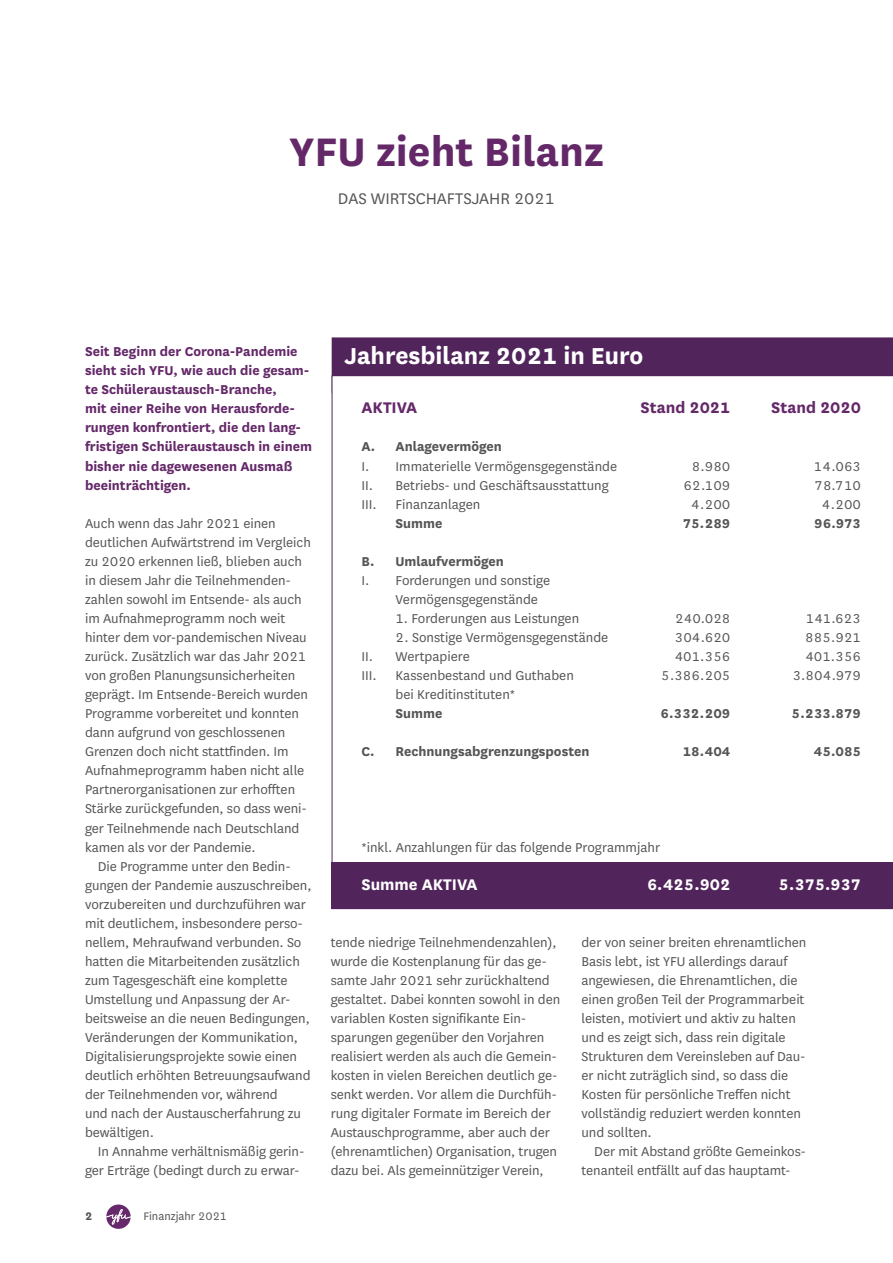
<style>
.page{position:relative;width:893px;height:1263px;background:#fff}
.page>*{position:absolute;margin:0;border:0;box-sizing:border-box;transform-origin:0 0}
.Headline{font:700 46.5px "National";color:#642869}
.kl__Headline_18pt_RP{font:700 27px "National";color:#fff}
.Fließtext{font:700 18px "National";color:#fff}
.Fließtext-2{font:700 18px "National";color:#642869}
.Unterzeile_EP_Brosch{font:18px "National";color:#555}
.Einleiteungstext_bol{font:15px/19px "National";letter-spacing:-.005em;color:#555}
.Fließtext___Einzug_E{font:15px/19px "National";letter-spacing:-.005em;color:#555}
.Fließtext-3{font:15px/19px "National";color:#555}
.Einleiteungstext_bol-2{font:700 15px/19px "National";color:#642869}
.Fließtext-4{font:700 15px "National";color:#555}
.t1{font:12.75px "National";color:#555}
.t2{font:700 12.75px "National";color:#555}
</style>
<div class="page">
<svg style="left:106px;top:1204px;width:25px;height:25px"></svg>
<div style="left:332px;top:337px;width:561px;height:38px;background:#51255b"></div>
<svg style="left:332px;top:375px;width:561px;height:487px"></svg>
<div style="left:332px;top:862px;width:561px;height:47px;background:#51255b"></div>
<p class="Headline" style="left:289px;top:118px;width:316px">YFU zieht Bilanz</p>
<p class="Unterzeile_EP_Brosch" style="left:338px;top:187px;width:219px">DAS WIRTSCHAFTSJAHR 2021</p>
<p class="Einleiteungstext_bol-2" style="left:85px;top:341px;width:226px">Seit Beginn der Corona-Pandemie sieht sich YFU, wie auch die gesam&shy;te Schüleraustausch-Branche,</p>
<p class="Einleiteungstext_bol-2" style="left:85px;top:398px;width:229px">mit einer Reihe von Herausforde&shy;rungen konfrontiert, die den lang&shy;fristigen Schüleraustausch in einem</p>
<p class="Einleiteungstext_bol-2" style="left:85px;top:455px;width:209px">bisher nie dagewesenen Ausmaß beeinträchtigen.</p>
<p class="Einleiteungstext_bol" style="left:85px;top:513px;width:227px">Auch wenn das Jahr 2021 einen deutlichen Aufwärtstrend im Vergleich zu 2020 erkennen ließ, blieben auch in diesem Jahr die Teilnehmenden&shy;zahlen sowohl im Entsende- als auch im Aufnahmeprogramm noch weit hinter dem vor-pandemischen Niveau zurück. Zusätzlich war das Jahr 2021 von großen Planungsunsicherheiten geprägt. Im Entsende-Bereich wurden Programme vorbereitet und konnten dann aufgrund von geschlossenen Grenzen doch nicht stattfinden. Im Aufnahmeprogramm haben nicht alle Partnerorganisationen zur erhofften Stärke zurückgefunden, so dass weni&shy;ger Teilnehmende nach Deutschland kamen als vor der Pandemie.</p>
<p class="Fließtext___Einzug_E" style="left:85px;top:856px;width:228px;text-indent:13px">Die Programme unter den Bedin&shy;gungen der Pandemie auszuschreiben, vorzubereiten und durchzuführen war mit deutlichem, insbesondere perso&shy;nellem, Mehraufwand verbunden. So hatten die Mitarbeitenden zusätzlich zum Tagesgeschäft eine komplette Umstellung und Anpassung der Ar&shy;beitsweise an die neuen Bedingungen, Veränderungen der Kommunikation, Digitalisierungsprojekte sowie einen deutlich erhöhten Betreuungsaufwand der Teilnehmenden vor, während<br>und nach der Austauscherfahrung zu bewältigen.</p>
<p class="Fließtext___Einzug_E" style="left:85px;top:1141px;width:221px;text-indent:13px">In Annahme verhältnismäßig gerin&shy;ger Erträge (bedingt durch zu erwar-</p>
<p class="t2" style="left:85px;top:1207px;width:9px">2</p>
<p class="t1" style="left:143px;top:1208px;width:85px">Finanzjahr 2021</p>
<p class="kl__Headline_18pt_RP" style="left:344px;top:336px;width:300px">Jahresbilanz 2021 in Euro</p>
<p class="Fließtext-2" style="left:361px;top:395px;width:57px">AKTIVA</p>
<p class="Fließtext-4" style="left:361px;top:436px;width:142px">A. Anlagevermögen</p>
<p class="Fließtext-3" style="left:361px;top:456px;width:257px">I. Immaterielle Vermögensgegenstände</p>
<p class="Fließtext-3" style="left:361px;top:475px;width:249px">II. Betriebs- und Geschäftsausstattung</p>
<p class="Fließtext-3" style="left:361px;top:494px;width:120px">III. Finanzanlagen</p>
<p class="Fließtext-4" style="left:395px;top:512px;width:48px">Summe</p>
<p class="Fließtext-4" style="left:361px;top:550px;width:144px">B. Umlaufvermögen</p>
<p class="Fließtext-3" style="left:395px;top:570px;width:156px;text-indent:-34px">I. Forderungen und sonstige<br>Vermögensgegenstände</p>
<p class="Fließtext-3" style="left:395px;top:608px;width:185px">1. Forderungen aus Leistungen</p>
<p class="Fließtext-3" style="left:395px;top:627px;width:214px">2. Sonstige Vermögensgegenstände</p>
<p class="Fließtext-3" style="left:361px;top:646px;width:110px">II. Wertpapiere</p>
<p class="Fließtext-3" style="left:361px;top:665px;width:214px">III. Kassenbestand und Guthaben</p>
<p class="Fließtext-3" style="left:395px;top:684px;width:121px">bei Kreditinstituten*</p>
<p class="Fließtext-4" style="left:395px;top:703px;width:48px">Summe</p>
<p class="Fließtext-4" style="left:361px;top:741px;width:230px">C. Rechnungsabgrenzungsposten</p>
<p class="Fließtext-2" style="left:640px;top:395px;width:91px">Stand 2021</p>
<p class="Fließtext-3" style="left:692px;top:456px;width:40px">8.980</p>
<p class="Fließtext-3" style="left:684px;top:475px;width:48px">62.109</p>
<p class="Fließtext-3" style="left:691px;top:494px;width:41px">4.200</p>
<p class="Fließtext-4" style="left:683px;top:512px;width:49px">75.289</p>
<p class="Fließtext-3" style="left:675px;top:608px;width:57px">240.028</p>
<p class="Fließtext-3" style="left:675px;top:627px;width:57px">304.620</p>
<p class="Fließtext-3" style="left:675px;top:646px;width:57px">401.356</p>
<p class="Fließtext-3" style="left:661px;top:665px;width:71px">5.386.205</p>
<p class="Fließtext-4" style="left:661px;top:703px;width:71px">6.332.209</p>
<p class="Fließtext-4" style="left:683px;top:741px;width:49px">18.404</p>
<p class="Fließtext-3" style="left:361px;top:837px;width:300px">*inkl. Anzahlungen für das folgende Programmjahr</p>
<p class="Fließtext" style="left:361px;top:871px;width:118px">Summe AKTIVA</p>
<p class="Fließtext" style="left:647px;top:871px;width:85px">6.425.902</p>
<p class="Fließtext-2" style="left:771px;top:395px;width:91px">Stand 2020</p>
<p class="Fließtext-3" style="left:814px;top:456px;width:49px">14.063</p>
<p class="Fließtext-3" style="left:815px;top:475px;width:48px">78.710</p>
<p class="Fließtext-3" style="left:822px;top:494px;width:41px">4.200</p>
<p class="Fließtext-4" style="left:814px;top:512px;width:48px">96.973</p>
<p class="Fließtext-3" style="left:806px;top:608px;width:57px">141.623</p>
<p class="Fließtext-3" style="left:805px;top:627px;width:57px">885.921</p>
<p class="Fließtext-3" style="left:805px;top:646px;width:57px">401.356</p>
<p class="Fließtext-3" style="left:793px;top:665px;width:70px">3.804.979</p>
<p class="Fließtext-4" style="left:792px;top:703px;width:71px">5.233.879</p>
<p class="Fließtext-4" style="left:814px;top:741px;width:49px">45.085</p>
<p class="Fließtext" style="left:779px;top:871px;width:84px">5.375.937</p>
<p class="Fließtext___Einzug_E" style="left:331px;top:932px;width:227px">tende niedrige Teilnehmendenzahlen), wurde die Kostenplanung für das ge&shy;samte Jahr 2021 sehr zurückhaltend</p>
<p class="Einleiteungstext_bol" style="left:331px;top:989px;width:231px">gestaltet. Dabei konnten sowohl in den variablen Kosten signifikante Ein&shy;sparungen gegenüber den Vorjahren realisiert werden als auch die Gemein&shy;kosten in vielen Bereichen deutlich ge&shy;senkt werden. Vor allem die Durchfüh&shy;rung digitaler Formate im Bereich der Austauschprogramme, aber auch der (ehrenamtlichen) Organisation, trugen dazu bei. Als gemeinnütziger Verein,</p>
<p class="Einleiteungstext_bol" style="left:581px;top:932px;width:226px">der von seiner breiten ehrenamtlichen Basis lebt, ist YFU allerdings darauf angewiesen, die Ehrenamtlichen, die einen großen Teil der Programmarbeit leisten, motiviert und aktiv zu halten und es zeigt sich, dass rein digitale Strukturen dem Vereinsleben auf Dau&shy;er nicht zuträglich sind, so dass die Kosten für persönliche Treffen nicht vollständig reduziert werden konnten und sollten.</p>
<p class="Fließtext___Einzug_E" style="left:581px;top:1141px;width:226px;text-indent:13px">Der mit Abstand größte Gemeinkos&shy;tenanteil entfällt auf das hauptamt-</p>
</div>
